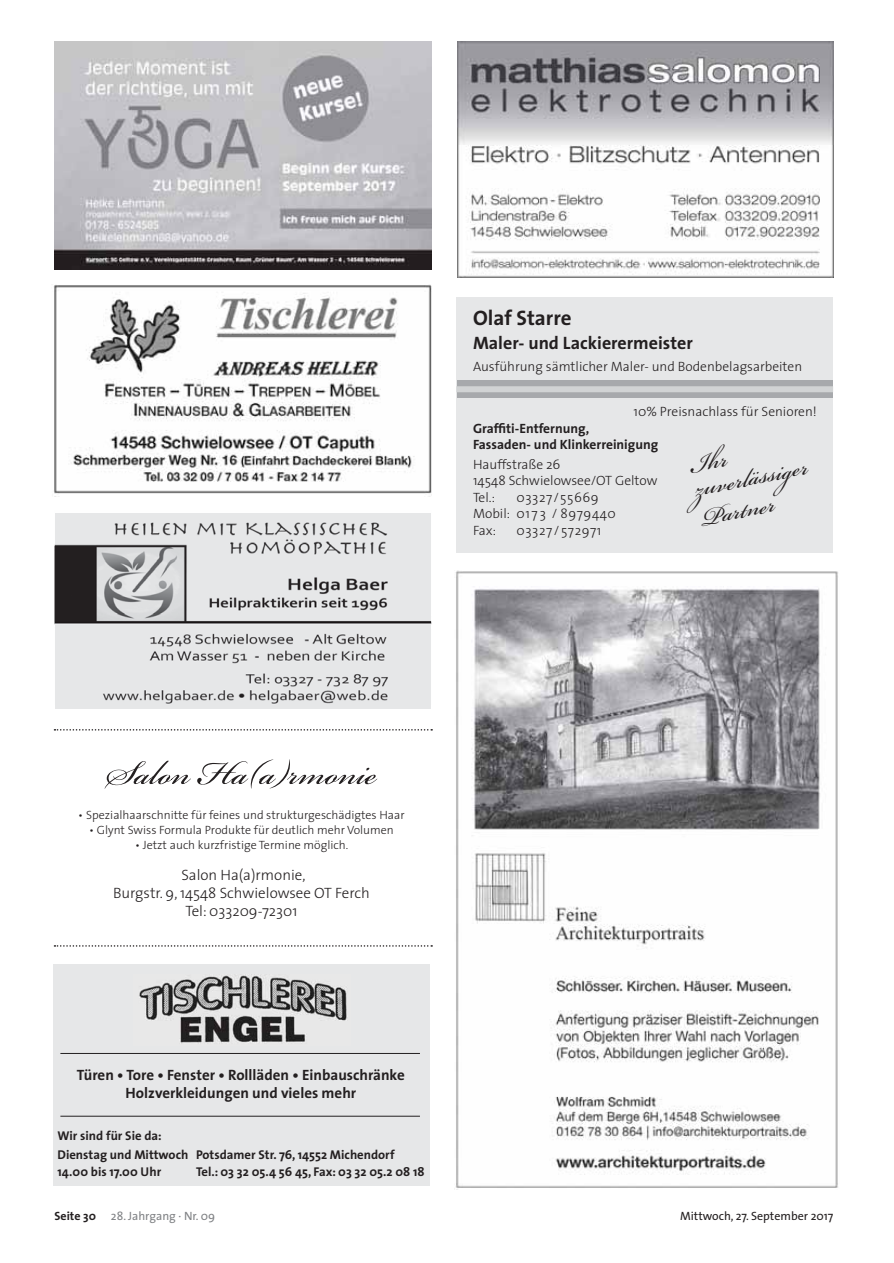
<style>
.page{position:relative;width:894px;height:1263px;background:#fff}
.page>*{position:absolute;margin:0;border:0;box-sizing:border-box;transform-origin:0 0}
.t1{font:37.5px/29.8px "Bickham Script Pro";color:#231f20}
.t2{font:700 21px "The Sans";color:#231f20}
.t3{font:700 18px "The Sans";color:#231f20}
.t4{font:700 15px/18px "The Sans";color:#231f20;text-align:center}
.t5{font:300 15px/18px "The Sans";color:#231f20;text-align:center}
.t6{font:300 13.5px/16.5px "The Sans";color:#231f20}
.t7{font:700 13.5px/16.5px "The Sans";color:#231f20}
.t8{font:300 13.5px/16.5px "The Sans";letter-spacing:.04em;color:#231f20}
.t9{font:700 12.75px/19.2px "The Sans";color:#231f20}
.t10{font:300 12px "The Sans";color:#231f20}
.t11{font:12px "The Sans";color:#231f20}
.t12{font:12px "The Sans";color:#808285}
.s1{font-weight:700;color:#231f20}
</style>
<div class="page">
<div style="left:53px;top:964px;width:376px;height:221px;background:#e6e7e8"></div>
<hr style="left:60px;top:1053px;width:360px;height:1px;background:#231f20">
<hr style="left:60px;top:1115px;width:360px;height:1px;background:#231f20">
<img style="left:139px;top:974px;width:208px;height:69px">
<img style="left:54px;top:285px;width:377px;height:209px">
<svg style="left:54px;top:945px;width:378px;height:1px"></svg>
<svg style="left:54px;top:729px;width:378px;height:1px"></svg>
<svg style="left:104px;top:759px;width:273px;height:29px"></svg>
<img style="left:54px;top:42px;width:377px;height:227px">
<img style="left:457px;top:42px;width:376px;height:235px">
<img style="left:454px;top:570px;width:384px;height:619px">
<div style="left:55px;top:513px;width:375px;height:196px;background:#e6e7e8"></div>
<img style="left:55px;top:522px;width:375px;height:182px">
<div style="left:456px;top:297px;width:376px;height:255px;background:#e6e7e8"></div>
<div style="left:457px;top:380px;width:374px;height:18px;background:#a7a9ac"></div>
<div style="left:456px;top:386px;width:376px;height:6px;background:#d1d3d4"></div>
<h2 class="t2" style="left:473px;top:307px;width:100px">Olaf Starre</h2>
<h3 class="t3" style="left:473px;top:333px;width:221px">Maler- und Lackierermeister</h3>
<p class="t6" style="left:473px;top:359px;width:330px">Ausführung sämtlicher Maler- und Bodenbelagsarbeiten</p>
<p class="t6" style="left:633px;top:404px;width:185px">10% Preisnachlass für Senioren!</p>
<p class="t7" style="left:473px;top:420px;width:187px">Graffiti-Entfernung,<br>Fassaden- und Klinkerreinigung</p>
<p class="t6" style="left:473px;top:457px;width:186px">Hauffstraße 26<br>14548 Schwielowsee/OT Geltow<br>Tel.:</p>
<p class="t8" style="left:473px;top:490px;width:144px;text-indent:44px">03327/55669<br>Mobil: 0173 / 8979440<br>Fax:</p>
<p class="t8" style="left:516px;top:523px;width:86px">03327/572971</p>
<h1 class="t1" style="left:690px;top:469px;width:116px;rotate:-12deg">zuverlässiger<br>Partner</h1>
<p class="t10" style="left:78px;top:810px;width:327px">• Spezialhaarschnitte für feines und strukturgeschädigtes Haar</p>
<p class="t10" style="left:89px;top:825px;width:306px">• Glynt Swiss Formula Produkte für deutlich mehr Volumen</p>
<p class="t10" style="left:135px;top:840px;width:215px">• Jetzt auch kurzfristige Termine möglich.</p>
<p class="t5" style="left:113px;top:867px;width:258px">Salon Ha(a)rmonie,<br>Burgstr. 9, 14548 Schwielowsee OT Ferch<br>Tel: 033209-72301</p>
<p class="t4" style="left:77px;top:1066px;width:329px">Türen • Tore • Fenster • Rollläden • Einbauschränke<br>Holzverkleidungen und vieles mehr</p>
<p class="t9" style="left:57px;top:1126px;width:132px">Wir sind für Sie da:<br>Dienstag und Mittwoch</p>
<p class="t9" style="left:57px;top:1162px;width:105px">14.00 bis 17.00 Uhr</p>
<p class="t9" style="left:196px;top:1146px;width:230px;line-height:16.5px">Potsdamer Str. 76, 14552 Michendorf<br>Tel.: 03 32 05.4 56 45, Fax: 03 32 05.2 08 18</p>
<p class="t12" style="left:54px;top:1211px;width:162px"><span class="s1">Seite 30</span> 28. Jahrgang · Nr. 09</p>
<p class="t11" style="left:679px;top:1211px;width:155px">Mittwoch, 27. September 2017</p>
</div>
